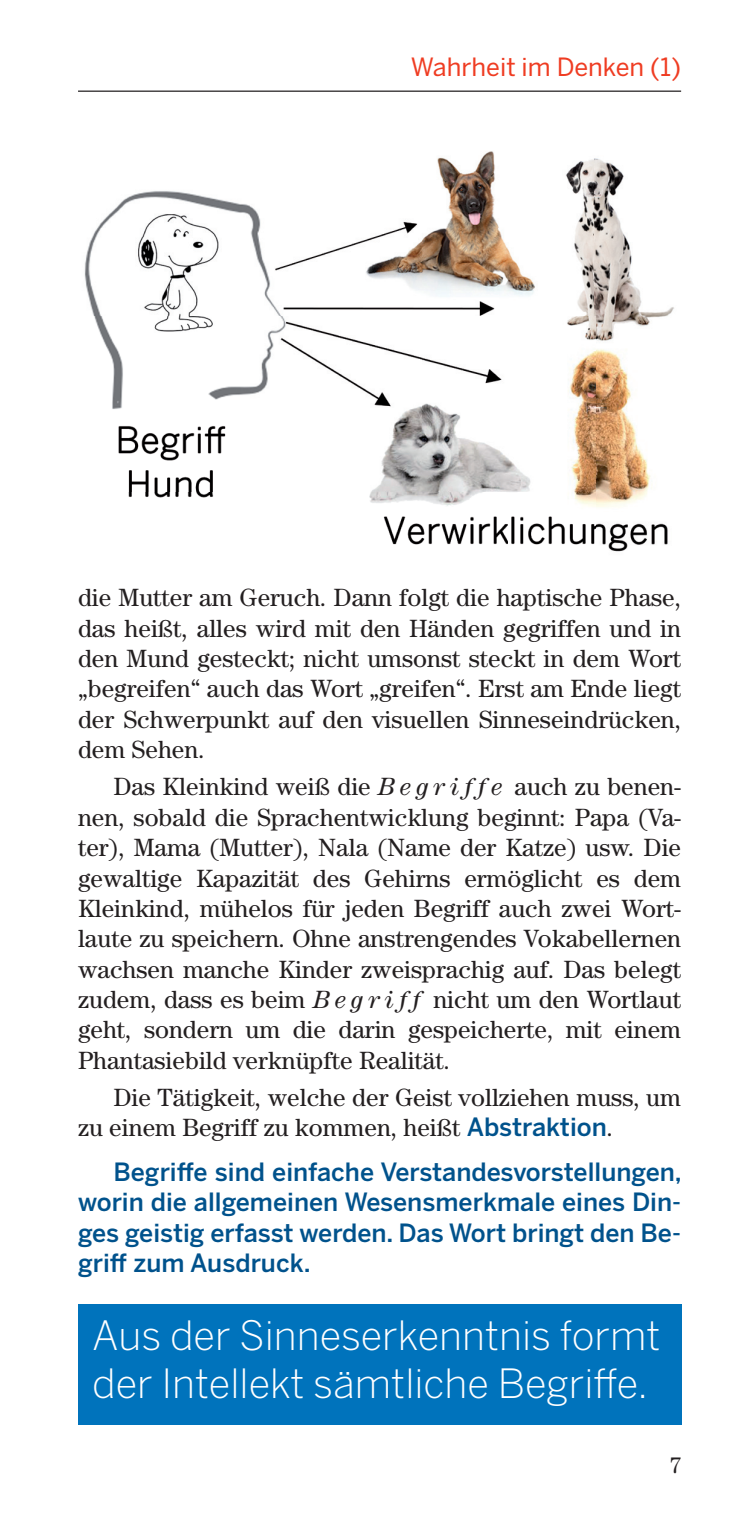
<style>
.page{position:relative;width:745px;height:1531px;background:#fff}
.page>*{position:absolute;margin:0;border:0;box-sizing:border-box;transform-origin:0 0}
.t1{font:300 40px/48px "Benton Sans";color:#fff}
.t2{font:25px/30.2px "Century Std";color:#231f20;text-align:justify}
.t3{font:500 25px/30.2px "Benton Sans";color:#00528c;text-align:justify}
.t4{font:25px "Benton Sans";color:#ef3c22}
.t5{font:22.5px "Century Std";color:#231f20}
.s1{font-style:italic}
.s2{font-family:"Benton Sans";font-weight:500;color:#00528c}
</style>
<div class="page">
<img style="left:84px;top:151px;width:590px;height:401px">
<hr style="left:78px;top:91px;width:602px;height:1px;background:#231f20">
<div style="left:78px;top:1304px;width:602px;height:120px;background:#0073bc"></div>
<p class="t4" style="left:410px;top:52px;width:271px">Wahrheit im Denken (1)</p>
<p class="t2" style="left:78px;top:582px;width:604px">die Mutter am Geruch. Dann folgt die haptische Phase, das heißt, alles wird mit den Händen gegriffen und in den Mund gesteckt; nicht umsonst steckt in dem Wort „begreifen“ auch das Wort „greifen“. Erst am Ende liegt der Schwerpunkt auf den visuellen Sinneseindrücken, dem Sehen.</p>
<p class="t2" style="left:78px;top:771px;width:604px;text-indent:35px">Das Kleinkind weiß die <span class="s1">B e g r iff e</span> auch zu benen&shy;nen, sobald die Sprachentwicklung beginnt: Papa (Va&shy;ter), Mama (Mutter), Nala (Name der Katze) usw. Die gewaltige Kapazität des Gehirns ermöglicht es dem Kleinkind, mühelos für jeden Begriff auch zwei Wort&shy;laute zu speichern. Ohne anstrengendes Vokabellernen wachsen manche Kinder zweisprachig auf. Das belegt zudem, dass es beim <span class="s1">B e g r iff</span> nicht um den Wortlaut geht, sondern um die darin gespeicherte, mit einem Phantasiebild verknüpfte Realität.</p>
<p class="t2" style="left:78px;top:1082px;width:604px;text-indent:35px">Die Tätigkeit, welche der Geist vollziehen muss, um zu einem Begriff zu kommen, heißt <span class="s2">Abstraktion</span>.</p>
<p class="t3" style="left:78px;top:1156px;width:605px;text-indent:35px">Begriffe sind einfache Verstandesvorstellungen, worin die allgemeinen Wesensmerkmale eines Din&shy;ges geistig erfasst werden. Das Wort bringt den Be&shy;griff zum Ausdruck.</p>
<h1 class="t1" style="left:92px;top:1311px;width:569px">Aus der Sinneserkenntnis formt der Intellekt sämtliche Begriffe.</h1>
<p class="t5" style="left:669px;top:1452px;width:13px">7</p>
</div>
